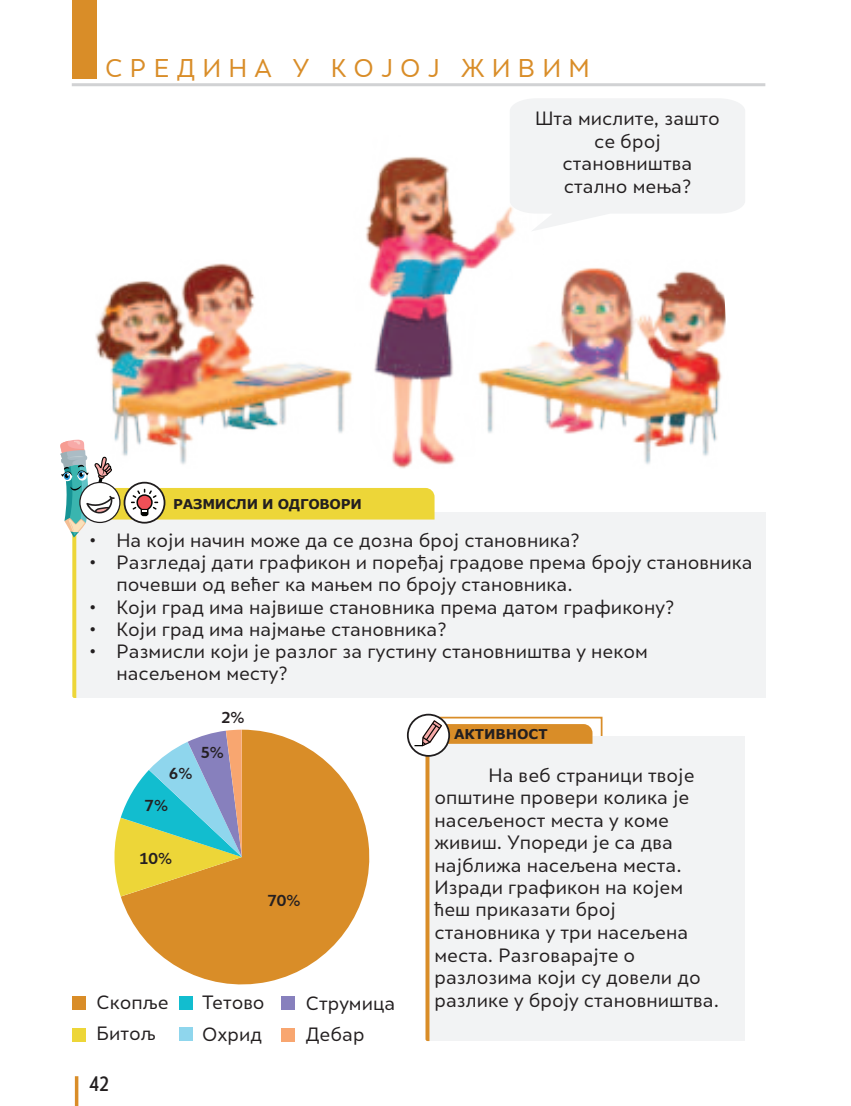
<style>
.page{position:relative;width:851px;height:1106px;background:#fff}
.page>*{position:absolute;margin:0;border:0;box-sizing:border-box;transform-origin:0 0}
.t1{font:24px "Skola Sans Offc";letter-spacing:.3em;color:#d98d28}
.t2{font:500 19.5px "Skola Sans Cn";color:#231f20}
.t3{font:18px/22.5px "Skola Sans";color:#231f20}
.t4{font:700 14.85px "Skola Sans";color:#241f21}
.t5{font:700 13.5px "Verdana";letter-spacing:-.02em;color:#231f20}
.t6{font:700 13.5px "Verdana";color:#231f20}
.s1{font-family:"Stobi Sans"}
</style>
<div class="page">
<hr style="left:72px;top:83px;width:693px;height:3px;background:#d1d2d4">
<div style="left:72px;top:0;width:25px;height:79px;background:#d98d28"></div>
<svg style="left:75px;top:1076px;width:3px;height:30px"></svg>
<img style="left:95px;top:156px;width:631px;height:309px">
<svg style="left:509px;top:99px;width:236px;height:132px"></svg>
<div style="left:76px;top:513px;width:689px;height:185px;background:#f2f3f4"></div>
<svg style="left:121px;top:729px;width:249px;height:256px;fill:#d98d28"></svg>
<svg style="left:114px;top:729px;width:128px;height:167px"></svg>
<div style="left:72px;top:996px;width:14px;height:13px;background:#d98d28"></div>
<div style="left:179px;top:995px;width:14px;height:14px;background:#12bdcf"></div>
<div style="left:281px;top:996px;width:14px;height:13px;background:#8780bd"></div>
<div style="left:72px;top:1027px;width:14px;height:14px;background:#edd638"></div>
<div style="left:179px;top:1027px;width:14px;height:14px;background:#8fd6ed"></div>
<div style="left:281px;top:1027px;width:14px;height:14px;background:#f8a670"></div>
<div style="left:425px;top:716px;width:177px;height:32px;border:2px solid #d98d28"></div>
<div style="left:428px;top:736px;width:317px;height:305px;background:#f2f3f4"></div>
<svg style="left:407px;top:714px;width:42px;height:42px"></svg>
<div style="left:407px;top:713px;width:43px;height:43px;border:2px solid #201d1e;border-radius:50%"></div>
<svg style="left:414px;top:720px;width:178px;height:321px"></svg>
<svg style="left:60px;top:440px;width:374px;height:258px"></svg>
<h1 class="t1" style="left:105px;top:54px;width:486px">СРЕДИНА У КОЈОЈ ЖИВИМ</h1>
<p class="t5" style="left:173px;top:494px;width:190px">РАЗМИСЛИ И ОДГОВОРИ</p>
<p class="t3" style="left:535px;top:107px;width:186px;text-align:center">Шта мислите, зашто се број становништва стално мења?</p>
<p class="t3" style="left:89px;top:529px;width:491px">• На који начин може да се дозна број становника?</p>
<p class="t3" style="left:116px;top:551px;width:637px;line-height:21.9px;text-indent:-27px">• Разгледај дати графикон и поре<span class="s1">ђ</span>ај градове према броју становника почевши од ве<span class="s1">ћ</span>ег ка мањем по броју становника.</p>
<p class="t3" style="left:89px;top:596px;width:586px">• Који град има највише становника према датом графикону?</p>
<p class="t3" style="left:89px;top:618px;width:358px">• Који град има најмање становника?</p>
<p class="t3" style="left:116px;top:640px;width:533px;line-height:21.6px;text-indent:-27px">• Размисли који је разлог за густину становништва у неком насељеном месту?</p>
<p class="t4" style="left:169px;top:765px;width:25px">6%</p>
<p class="t4" style="left:144px;top:797px;width:25px">7%</p>
<p class="t4" style="left:221px;top:709px;width:25px">2%</p>
<p class="t4" style="left:200px;top:744px;width:25px">5%</p>
<p class="t4" style="left:139px;top:850px;width:35px">10%</p>
<p class="t4" style="left:267px;top:892px;width:35px">70%</p>
<p class="t3" style="left:97px;top:986px;width:73px;line-height:31.5px">Скопље<br>Битољ</p>
<p class="t2" style="left:89px;top:1072px;width:21px">42</p>
<p class="t3" style="left:202px;top:986px;width:64px;line-height:31.5px">Тетово<br>Охрид</p>
<p class="t3" style="left:306px;top:987px;width:91px;line-height:31.5px">Струмица<br>Дебар</p>
<p class="t6" style="left:454px;top:724px;width:95px">АКТИВНОСТ</p>
<p class="t3" style="left:434px;top:763px;width:286px;text-indent:54px">На веб страници твоје општине провери колика је насељеност места у коме живиш. Упореди је са два најближа насељена места.<br>Изради графикон на којем <span class="s1">ћ</span>еш приказати број становника у три насељена места. Разговарајте о разлозима који су довели до разлике у броју становништва.</p>
</div>
